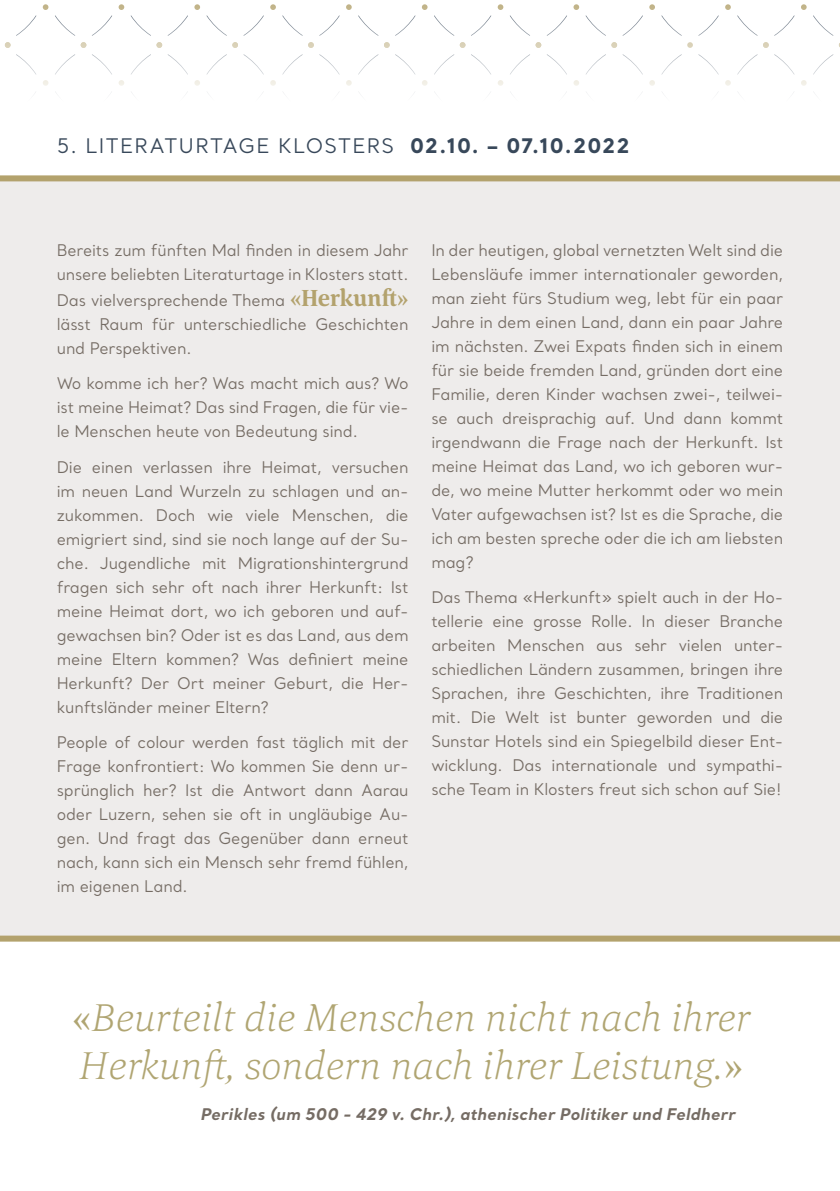
<style>
.page{position:relative;width:840px;height:1191px;background:#fff}
.page>*{position:absolute;margin:0;border:0;box-sizing:border-box;transform-origin:0 0}
.t1{font:italic 200 40px/48px "Corda";color:#b0a572}
.t2{font:20px "Santral";letter-spacing:.06em;color:#38485a}
.t3{font:16px/24px "Santral";letter-spacing:-.01em;color:#756c64;text-align:justify}
.t4{font:italic 700 16px "Santral";letter-spacing:.015em;color:#756c64}
.s1{font-weight:700}
.s2{font-family:"Corda";font-weight:700;font-size:24px;color:#b3a26d}
.s3{font-weight:400;font-style:normal}
</style>
<div class="page">
<svg style="left:698px;top:16px;width:20px;height:20px"></svg>
<svg style="left:737px;top:15px;width:20px;height:21px"></svg>
<svg style="left:16px;top:15px;width:20px;height:21px"></svg>
<svg style="left:55px;top:15px;width:20px;height:21px"></svg>
<svg style="left:774px;top:15px;width:20px;height:21px"></svg>
<svg style="left:813px;top:15px;width:20px;height:21px"></svg>
<svg style="left:92px;top:15px;width:20px;height:21px"></svg>
<svg style="left:131px;top:15px;width:20px;height:21px"></svg>
<svg style="left:167px;top:15px;width:21px;height:21px"></svg>
<svg style="left:206px;top:15px;width:21px;height:21px"></svg>
<svg style="left:243px;top:15px;width:21px;height:21px"></svg>
<svg style="left:282px;top:15px;width:20px;height:21px"></svg>
<svg style="left:319px;top:16px;width:20px;height:20px"></svg>
<svg style="left:358px;top:15px;width:20px;height:21px"></svg>
<svg style="left:395px;top:15px;width:20px;height:21px"></svg>
<svg style="left:434px;top:15px;width:20px;height:21px"></svg>
<svg style="left:471px;top:15px;width:20px;height:21px"></svg>
<svg style="left:509px;top:15px;width:21px;height:21px"></svg>
<svg style="left:546px;top:16px;width:20px;height:20px"></svg>
<svg style="left:585px;top:15px;width:20px;height:21px"></svg>
<svg style="left:622px;top:16px;width:20px;height:20px"></svg>
<svg style="left:661px;top:15px;width:20px;height:21px"></svg>
<svg style="left:698px;top:54px;width:20px;height:20px"></svg>
<svg style="left:737px;top:54px;width:20px;height:21px"></svg>
<svg style="left:16px;top:54px;width:20px;height:21px"></svg>
<svg style="left:55px;top:54px;width:20px;height:21px"></svg>
<svg style="left:774px;top:54px;width:20px;height:20px"></svg>
<svg style="left:813px;top:55px;width:19px;height:20px"></svg>
<svg style="left:92px;top:54px;width:20px;height:21px"></svg>
<svg style="left:131px;top:54px;width:20px;height:21px"></svg>
<svg style="left:167px;top:54px;width:21px;height:21px"></svg>
<svg style="left:206px;top:54px;width:21px;height:21px"></svg>
<svg style="left:243px;top:54px;width:21px;height:21px"></svg>
<svg style="left:282px;top:54px;width:20px;height:21px"></svg>
<svg style="left:319px;top:54px;width:20px;height:20px"></svg>
<svg style="left:358px;top:54px;width:20px;height:21px"></svg>
<svg style="left:395px;top:54px;width:20px;height:20px"></svg>
<svg style="left:434px;top:54px;width:20px;height:21px"></svg>
<svg style="left:471px;top:54px;width:20px;height:21px"></svg>
<svg style="left:510px;top:54px;width:20px;height:21px"></svg>
<svg style="left:547px;top:54px;width:19px;height:20px"></svg>
<svg style="left:586px;top:55px;width:19px;height:19px"></svg>
<svg style="left:622px;top:54px;width:20px;height:20px"></svg>
<svg style="left:661px;top:54px;width:20px;height:21px"></svg>
<svg style="left:687px;top:42px;width:5px;height:6px"></svg>
<svg style="left:725px;top:4px;width:5px;height:6px"></svg>
<svg style="left:5px;top:42px;width:6px;height:6px"></svg>
<svg style="left:725px;top:80px;width:5px;height:6px"></svg>
<svg style="left:763px;top:42px;width:5px;height:6px"></svg>
<svg style="left:43px;top:4px;width:5px;height:6px"></svg>
<svg style="left:801px;top:4px;width:5px;height:6px"></svg>
<svg style="left:43px;top:80px;width:5px;height:6px"></svg>
<svg style="left:81px;top:42px;width:5px;height:6px"></svg>
<svg style="left:801px;top:80px;width:5px;height:6px"></svg>
<svg style="left:118px;top:4px;width:6px;height:6px"></svg>
<svg style="left:119px;top:80px;width:5px;height:6px"></svg>
<svg style="left:156px;top:42px;width:6px;height:6px"></svg>
<svg style="left:194px;top:4px;width:6px;height:6px"></svg>
<svg style="left:194px;top:80px;width:6px;height:6px"></svg>
<svg style="left:232px;top:42px;width:6px;height:6px"></svg>
<svg style="left:270px;top:4px;width:6px;height:6px"></svg>
<svg style="left:270px;top:80px;width:6px;height:6px"></svg>
<svg style="left:308px;top:42px;width:5px;height:6px"></svg>
<svg style="left:346px;top:4px;width:5px;height:6px"></svg>
<svg style="left:346px;top:80px;width:5px;height:6px"></svg>
<svg style="left:384px;top:42px;width:5px;height:6px"></svg>
<svg style="left:422px;top:4px;width:5px;height:6px"></svg>
<svg style="left:422px;top:80px;width:5px;height:6px"></svg>
<svg style="left:459px;top:42px;width:6px;height:6px"></svg>
<svg style="left:497px;top:4px;width:6px;height:6px"></svg>
<svg style="left:498px;top:80px;width:5px;height:6px"></svg>
<svg style="left:535px;top:42px;width:6px;height:6px"></svg>
<svg style="left:573px;top:4px;width:6px;height:6px"></svg>
<svg style="left:573px;top:80px;width:6px;height:6px"></svg>
<svg style="left:611px;top:42px;width:5px;height:6px"></svg>
<svg style="left:649px;top:4px;width:5px;height:6px"></svg>
<svg style="left:649px;top:80px;width:5px;height:6px"></svg>
<div style="left:0;top:180px;width:839px;height:758px;background:#eeeceb"></div>
<div style="left:0;top:935px;width:839px;height:6px;background:#b3a26d"></div>
<div style="left:0;top:175px;width:839px;height:6px;background:#b3a26d"></div>
<p class="t2" style="left:57px;top:133px;width:574px">5. LITERATURTAGE KLOSTERS <span class="s1">02.10. – 07.10.2022</span></p>
<p class="t3" style="left:57px;top:238px;width:353px">Bereits zum fünften Mal finden in diesem Jahr unsere beliebten Literaturtage in Klosters statt.</p>
<p class="t3" style="left:57px;top:288px;width:353px">Das vielversprechende Thema <span class="s2">«Herkunft» </span>lässt Raum für unterschiedliche Geschichten und Perspektiven.</p>
<p class="t3" style="left:57px;top:371px;width:353px">Wo komme ich her? Was macht mich aus? Wo ist meine Heimat? Das sind Fragen, die für vie&shy;le Menschen heute von Bedeutung sind.</p>
<p class="t3" style="left:57px;top:454px;width:353px">Die einen verlassen ihre Heimat, versuchen im neuen Land Wurzeln zu schlagen und an&shy;zukommen. Doch wie viele Menschen, die emigriert sind, sind sie noch lange auf der Su&shy;che. Jugendliche mit Migrationshintergrund fragen sich sehr oft nach ihrer Herkunft: Ist meine Heimat dort, wo ich geboren und auf&shy;gewachsen bin? Oder ist es das Land, aus dem meine Eltern kommen? Was definiert meine Herkunft? Der Ort meiner Geburt, die Her&shy;kunftsländer meiner Eltern?</p>
<p class="t3" style="left:57px;top:730px;width:353px">People of colour werden fast täglich mit der Frage konfrontiert: Wo kommen Sie denn ur&shy;sprünglich her? Ist die Antwort dann Aarau oder Luzern, sehen sie oft in ungläubige Au&shy;gen. Und fragt das Gegenüber dann erneut nach, kann sich ein Mensch sehr fremd fühlen, im eigenen Land.</p>
<p class="t3" style="left:431px;top:238px;width:353px">In der heutigen, global vernetzten Welt sind die Lebensläufe immer internationaler geworden, man zieht fürs Studium weg, lebt für ein paar Jahre in dem einen Land, dann ein paar Jahre im nächsten. Zwei Expats finden sich in einem für sie beide fremden Land, gründen dort eine Familie, deren Kinder wachsen zwei-, teilwei&shy;se auch dreisprachig auf. Und dann kommt irgendwann die Frage nach der Herkunft. Ist meine Heimat das Land, wo ich geboren wur&shy;de, wo meine Mutter herkommt oder wo mein Vater aufgewachsen ist? Ist es die Sprache, die ich am besten spreche oder die ich am liebsten mag?</p>
<p class="t3" style="left:431px;top:585px;width:353px">Das Thema «Herkunft» spielt auch in der Ho&shy;tellerie eine grosse Rolle. In dieser Branche arbeiten Menschen aus sehr vielen unter&shy;schiedlichen Ländern zusammen, bringen ihre Sprachen, ihre Geschichten, ihre Traditionen mit. Die Welt ist bunter geworden und die Sunstar Hotels sind ein Spiegelbild dieser Ent&shy;wicklung. Das internationale und sympathi&shy;sche Team in Klosters freut sich schon auf Sie!</p>
<h1 class="t1" style="left:72px;top:992px;width:679px"><span class="s3">«</span>Beurteilt die Menschen nicht nach ihrer<br>Herkunft, sondern nach ihrer Leistung.<span class="s3">»</span></h1>
<p class="t4" style="left:200px;top:1103px;width:536px">Perikles (um 500 - 429 v. Chr.), athenischer Politiker und Feldherr</p>
</div>
